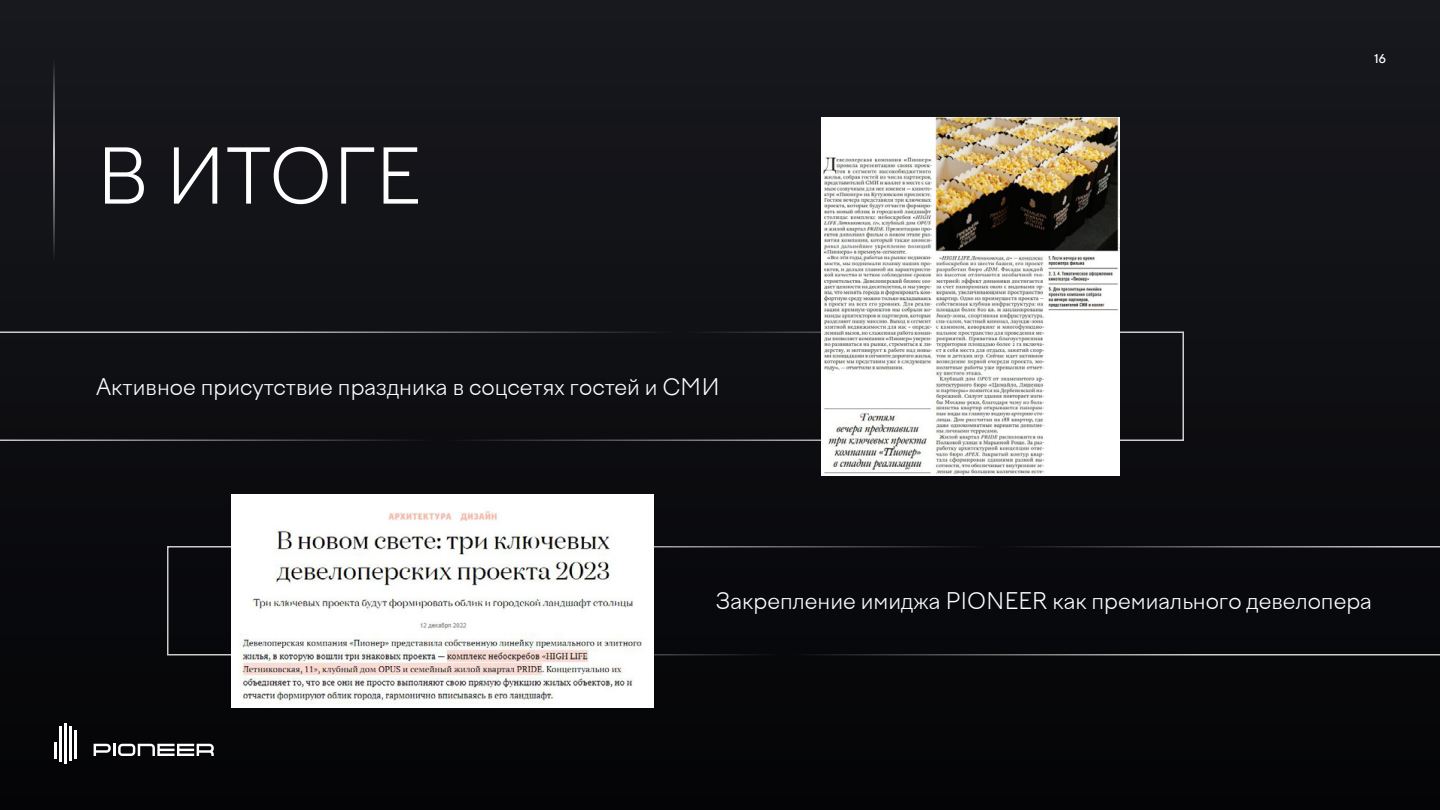
<style>
.page{position:relative;width:1440px;height:810px;background:#fff}
.page>*{position:absolute;margin:0;border:0;box-sizing:border-box;transform-origin:0 0}
.t1{font:300 75px "Factor A";color:#fff}
.t2{font:300 22.5px "Factor A";color:#fff}
.t3{font:500 12px "Factor A";color:#fff}
</style>
<div class="page">
<div style="left:0;top:0;width:1440px;height:810px;background:linear-gradient(to right,#0f1014,#0e0e12)"></div>
<hr style="left:53px;top:54px;width:2px;height:207px;background:#fff">
<div style="left:0;top:332px;width:1184px;height:109px;background:#0e0f13"></div>
<div style="left:167px;top:546px;width:1273px;height:110px;background:#08090c"></div>
<img style="left:821px;top:117px;width:299px;height:359px">
<img style="left:232px;top:494px;width:421px;height:213px">
<svg style="left:54px;top:742px;width:2px;height:17px"></svg>
<hr style="left:59px;top:727px;width:2px;height:35px;background:#fff">
<hr style="left:69px;top:727px;width:2px;height:34px;background:#fff">
<hr style="left:74px;top:730px;width:2px;height:29px;background:#fff">
<hr style="left:64px;top:723px;width:2px;height:40px;background:#fff">
<svg style="left:94px;top:744px;width:120px;height:12px"></svg>
<h1 class="t1" style="left:96px;top:133px;width:326px">В ИТОГЕ</h1>
<p class="t2" style="left:96px;top:374px;width:625px">Активное присутствие праздника в соцсетях гостей и СМИ</p>
<p class="t3" style="left:1374px;top:52px;width:13px">16</p>
<p class="t2" style="left:716px;top:588px;width:658px">Закрепление имиджа PIONEER как премиального девелопера</p>
</div>
